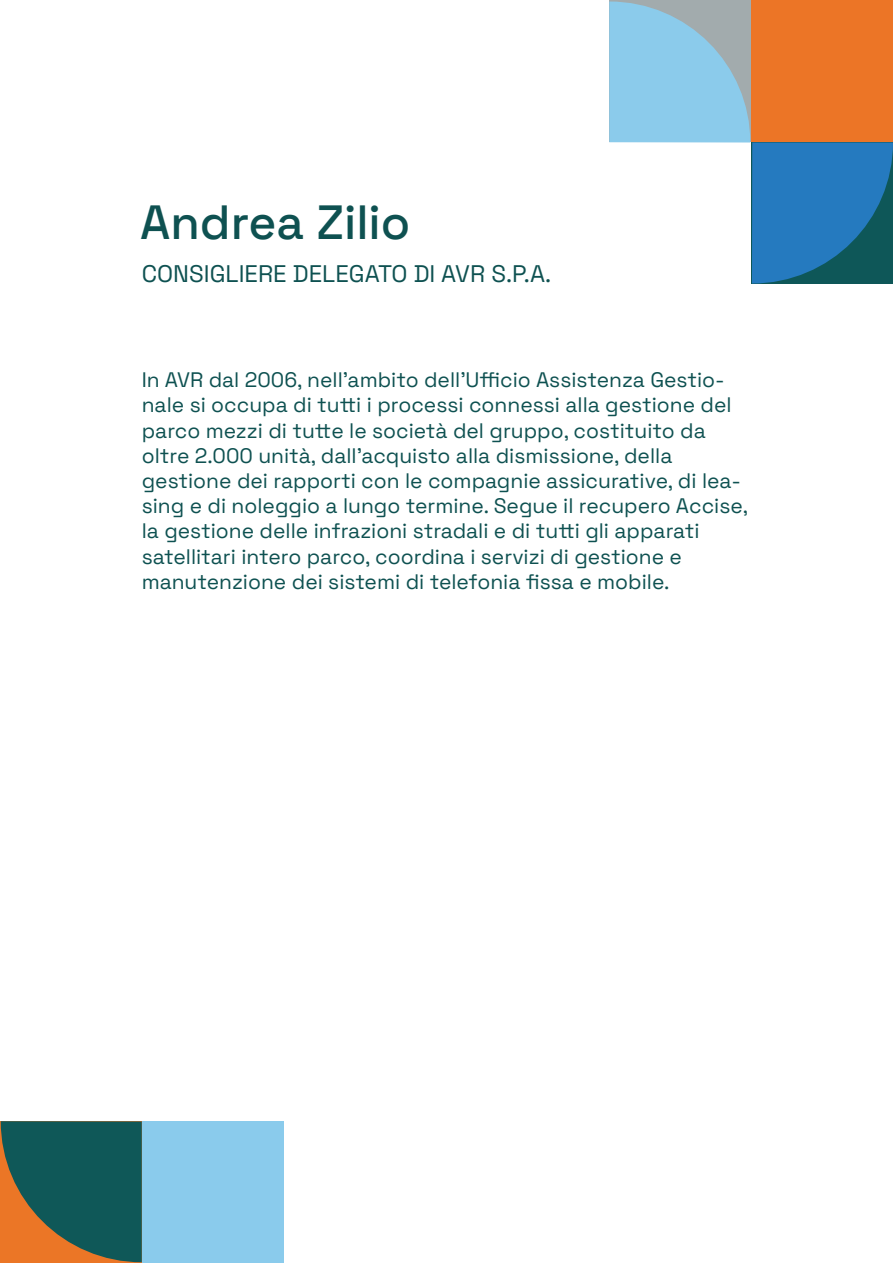
<style>
.page{position:relative;width:893px;height:1263px;background:#fff}
.page>*{position:absolute;margin:0;border:0;box-sizing:border-box;transform-origin:0 0}
.t1{font:300 48px "Space Grotesk";color:#0e5151}
.t2{font:300 24px "Space Grotesk";color:#0e5151}
.t3{font:300 21px/25.2px "Space Grotesk";color:#0e5151}
</style>
<div class="page">
<div style="left:142px;top:1121px;width:142px;height:142px;background:#8acbec"></div>
<svg style="left:1px;top:1121px;width:141px;height:141px;background:#3e5e4d"></svg>
<svg style="left:609px;top:2px;width:284px;height:282px"></svg>
<h1 class="t1" style="left:140px;top:187px;width:272px">Andrea Zilio</h1>
<p class="t2" style="left:142px;top:256px;width:411px">CONSIGLIERE DELEGATO DI AVR S.P.A.</p>
<p class="t3" style="left:142px;top:366px;width:608px">In AVR dal 2006, nell’ambito dell’Ufficio Assistenza Gestio&shy;nale si occupa di tutti i processi connessi alla gestione del parco mezzi di tutte le società del gruppo, costituito da oltre 2.000 unità, dall’acquisto alla dismissione, della gestione dei rapporti con le compagnie assicurative, di lea&shy;sing e di noleggio a lungo termine. Segue il recupero Accise, la gestione delle infrazioni stradali e di tutti gli apparati satellitari intero parco, coordina i servizi di gestione e manutenzione dei sistemi di telefonia fissa e mobile.</p>
</div>
